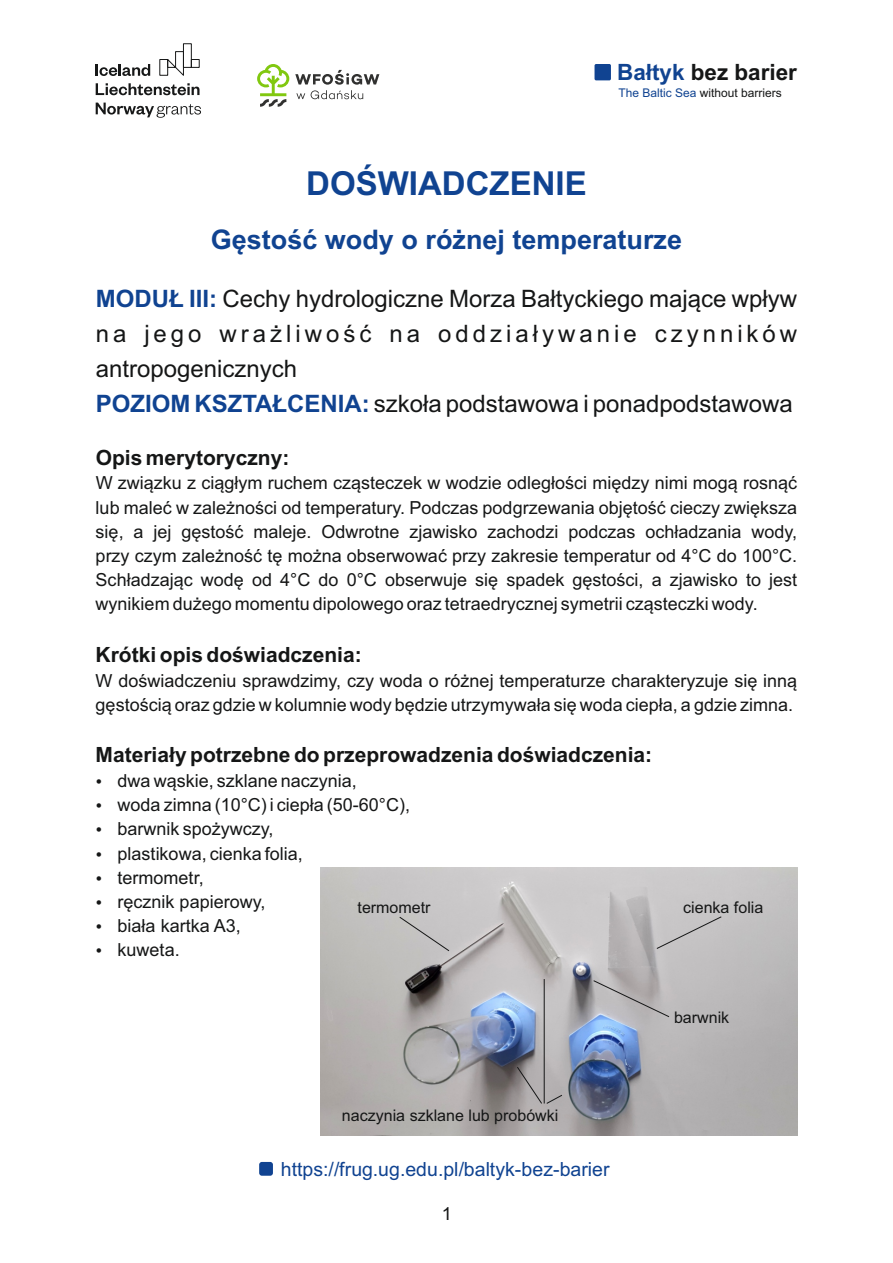
<style>
.page{position:relative;width:893px;height:1263px;background:#fff}
.page>*{position:absolute;margin:0;border:0;box-sizing:border-box;transform-origin:0 0}
.t1{font:700 33px "Arial";color:#104391}
.t2{font:700 27px "Arial";color:#104391}
.t3{font:24px/34.8px "Arial";color:#151616}
.t4{font:700 22.5px "Arial";color:#151616}
.t5{font:700 21px "Arial";color:#151616}
.t6{font:19.5px "Arial";color:#104391}
.t7{font:18px/24.2px "Arial";color:#151616;text-align:justify}
.t8{font:16.05px "Arial";color:#151616}
.t9{font:12px "Arial";color:#151616}
.s1{color:#104391}
.s2{font-weight:700;color:#104391}
</style>
<div class="page">
<div style="left:183px;top:43px;width:9px;height:25px;border:1px solid #171818"></div>
<svg style="left:96px;top:51px;width:104px;height:44px"></svg>
<svg style="left:96px;top:103px;width:105px;height:15px"></svg>
<svg style="left:257px;top:64px;width:32px;height:43px"></svg>
<svg style="left:295px;top:70px;width:84px;height:29px"></svg>
<div style="left:594px;top:64px;width:17px;height:16px;background:#104391;border-radius:2px"></div>
<div style="left:259px;top:1162px;width:14px;height:14px;background:#104391;border-radius:3px"></div>
<img style="left:320px;top:867px;width:477px;height:268px">
<div style="left:399px;top:916px;width:51px;height:36px;background:#c5c3c3"></div>
<hr style="left:544px;top:979px;width:1px;height:124px;background:#151616">
<svg style="left:516px;top:1066px;width:47px;height:38px;background:#a4a0a1"></svg>
<div style="left:656px;top:916px;width:66px;height:34px;background:#c6c4c5"></div>
<svg style="left:592px;top:979px;width:78px;height:39px;background:#b4b1b3"></svg>
<p class="t4" style="left:617px;top:64px;width:181px"><span class="s1">Bałtyk</span> bez barier</p>
<p class="t9" style="left:619px;top:89px;width:165px"><span class="s1">The Baltic Sea</span> without barriers</p>
<h1 class="t1" style="left:306px;top:171px;width:282px">DOŚWIADCZENIE</h1>
<h2 class="t2" style="left:211px;top:230px;width:473px">Gęstość wody o różnej temperaturze</h2>
<h3 class="t3" style="left:96px;top:283px;width:703px"><span class="s2">MODUŁ III:</span> Cechy hydrologiczne Morza Bałtyckiego mające wpływ na jego wrażliwość na oddziaływanie czynników antropogenicznych<br><span class="s2">POZIOM KSZTAŁCENIA:</span> szkoła podstawowa i ponadpodstawowa</h3>
<p class="t5" style="left:96px;top:449px;width:195px">Opis merytoryczny:</p>
<p class="t7" style="left:96px;top:473px;width:703px">W związku z ciągłym ruchem cząsteczek w wodzie odległości między nimi mogą rosnąć lub maleć w zależności od temperatury. Podczas podgrzewania objętość cieczy zwiększa się, a jej gęstość maleje. Odwrotne zjawisko zachodzi podczas ochładzania wody, przy czym zależność tę można obserwować przy zakresie temperatur od 4°C do 100°C.<br>Schładzając wodę od 4°C do 0°C obserwuje się spadek gęstości, a zjawisko to jest wynikiem dużego momentu dipolowego oraz tetraedrycznej symetrii cząsteczki wody.</p>
<p class="t5" style="left:96px;top:646px;width:268px">Krótki opis doświadczenia:</p>
<p class="t7" style="left:96px;top:670px;width:703px">W doświadczeniu sprawdzimy, czy woda o różnej temperaturze charakteryzuje się inną gęstością oraz gdzie w kolumnie wody będzie utrzymywała się woda ciepła, a gdzie zimna.</p>
<p class="t5" style="left:96px;top:747px;width:558px">Materiały potrzebne do przeprowadzenia doświadczenia:</p>
<p class="t7" style="left:96px;top:770px;width:263px">• dwa wąskie, szklane naczynia,</p>
<p class="t7" style="left:96px;top:794px;width:316px">• woda zimna (10°C) i ciepła (50-60°C),</p>
<p class="t7" style="left:96px;top:819px;width:179px">• barwnik spożywczy,</p>
<p class="t7" style="left:96px;top:843px;width:209px">• plastikowa, cienka folia,</p>
<p class="t7" style="left:96px;top:867px;width:110px">• termometr,</p>
<p class="t7" style="left:96px;top:891px;width:171px">• ręcznik papierowy,</p>
<p class="t7" style="left:96px;top:915px;width:147px">• biała kartka A3,</p>
<p class="t7" style="left:96px;top:939px;width:86px">• kuweta.</p>
<p class="t8" style="left:358px;top:901px;width:75px">termometr</p>
<p class="t8" style="left:683px;top:901px;width:82px">cienka folia</p>
<p class="t8" style="left:342px;top:1109px;width:218px">naczynia szklane lub probówki</p>
<p class="t6" style="left:281px;top:1162px;width:330px">https://frug.ug.edu.pl/baltyk-bez-barier</p>
<p class="t7" style="left:442px;top:1203px;width:12px">1</p>
<p class="t8" style="left:674px;top:1011px;width:57px">barwnik</p>
</div>
